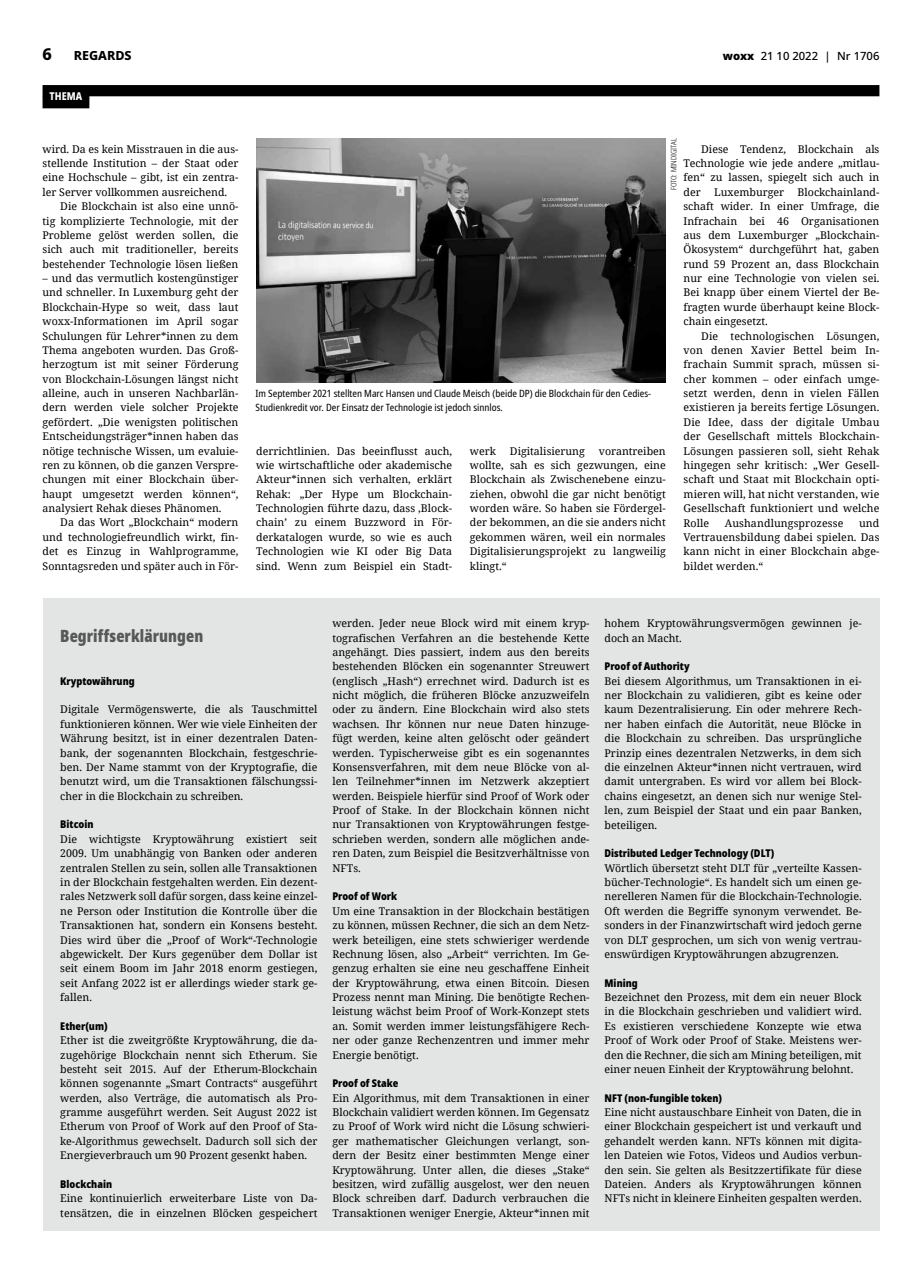
<style>
.page{position:relative;width:922px;height:1276px;background:#fff}
.page>*{position:absolute;margin:0;border:0;box-sizing:border-box;transform-origin:0 0}
.t1{font:900 extra-condensed 16.88px "Noto Sans";letter-spacing:.005em;color:#58585a}
.t2{font:800 16.25px "Noto Sans";color:#000}
.t3{font:800 12.5px "Noto Sans";color:#000}
.t4{font:500 11.25px "Noto Sans";color:#000}
.t5{font:800 condensed 10.75px "Noto Sans";color:#fff}
.t6{font:10.62px/14.4px "Noto Serif";color:#000;text-align:justify}
.t7{font:900 condensed 10.62px "Noto Sans";color:#000}
.t8{font:condensed 10px/14.4px "Noto Sans";color:#000}
.t9{font:300 condensed 7.5px "Noto Sans";color:#000}
.s1{font-weight:900}
</style>
<div class="page">
<div style="left:43px;top:85px;width:836px;height:11px;background:#000"></div>
<div style="left:43px;top:96px;width:46px;height:12px;background:#000"></div>
<div style="left:43px;top:598px;width:836px;height:633px;background:#e3e4e4"></div>
<img style="left:256px;top:138px;width:409px;height:245px">
<h2 class="t2" style="left:43px;top:42px;width:11px">6</h2>
<p class="t3" style="left:74px;top:47px;width:59px">REGARDS</p>
<p class="t4" style="left:722px;top:48px;width:158px"><span class="s1">woxx</span> 21 10 2022 | Nr 1706</p>
<p class="t5" style="left:50px;top:89px;width:13px">THEMA</p>
<p class="t6" style="left:43px;top:141px;width:197px">wird. Da es kein Misstrauen in die aus&shy;stellende Institution – der Staat oder eine Hochschule – gibt, ist ein zentra&shy;ler Server vollkommen ausreichend.</p>
<p class="t6" style="left:43px;top:199px;width:197px;text-indent:18px">Die Blockchain ist also eine unnö&shy;tig komplizierte Technologie, mit der Probleme gelöst werden sollen, die sich auch mit traditioneller, bereits bestehender Technologie lösen ließen</p>
<p class="t6" style="left:43px;top:271px;width:197px">– und das vermutlich kostengünstiger und schneller. In Luxemburg geht der Blockchain-Hype so weit, dass laut woxx-Informationen im April sogar Schulungen für Lehrer*innen zu dem Thema angeboten wurden. Das Groß&shy;herzogtum ist mit seiner Förderung von Blockchain-Lösungen längst nicht alleine, auch in unseren Nachbarlän&shy;dern werden viele solcher Projekte gefördert. „Die wenigsten politischen Entscheidungsträger*innen haben das nötige technische Wissen, um evaluie&shy;ren zu können, ob die ganzen Verspre&shy;chungen mit einer Blockchain über&shy;haupt umgesetzt werden können“, analysiert Rehak dieses Phänomen.</p>
<p class="t6" style="left:43px;top:515px;width:197px;text-indent:18px">Da das Wort „Blockchain“ modern und technologiefreundlich wirkt, fin&shy;det es Einzug in Wahlprogramme, Sonntagsreden und später auch in För-</p>
<p class="t9" style="left:668px;top:190px;width:54px;rotate:-90deg">Foto: MinDigital</p>
<p class="t6" style="left:683px;top:141px;width:197px;text-indent:18px">Diese Tendenz, Blockchain als Technologie wie jede andere „mitlau&shy;fen“ zu lassen, spiegelt sich auch in der</p>
<p class="t6" style="left:683px;top:184px;width:197px;text-indent:114px">Blockchainland&shy;schaft wider. In einer Umfrage, die Infrachain bei 46 Organisationen aus dem Luxemburger „Blockchain-Ökosystem“ durchgeführt hat, gaben rund 59 Prozent an, dass Blockchain nur eine Technologie von vielen sei.<br>Bei knapp über einem Viertel der Be&shy;fragten wurde überhaupt keine Block&shy;chain eingesetzt.</p>
<p class="t6" style="left:683px;top:328px;width:197px;text-indent:18px">Die technologischen Lösungen, von denen Xavier Bettel beim In&shy;frachain Summit sprach, müssen si&shy;cher kommen – oder einfach umge&shy;setzt werden, denn in vielen Fällen existieren ja bereits fertige Lösungen.<br>Die Idee, dass der digitale Umbau der Gesellschaft mittels Blockchain-Lösungen passieren soll, sieht Rehak hingegen sehr kritisch: „Wer Gesell&shy;schaft und Staat mit Blockchain opti&shy;mieren will, hat nicht verstanden, wie Gesellschaft funktioniert und welche Rolle</p>
<p class="t6" style="left:714px;top:184px;width:71px">Luxemburger</p>
<p class="t8" style="left:255px;top:386px;width:397px">Im September 2021 stellten Marc Hansen und Claude Meisch (beide DP) die Blockchain für den Cedies-<br>Studienkredit vor. Der Einsatz der Technologie ist jedoch sinnlos.</p>
<p class="t6" style="left:256px;top:443px;width:197px">derrichtlinien. Das beeinflusst auch, wie wirtschaftliche oder akademische Akteur*innen sich verhalten, erklärt Rehak: „Der Hype um Blockchain-Technologien führte dazu, dass ‚Block&shy;chain’ zu einem Buzzword in För&shy;derkatalogen wurde, so wie es auch Technologien wie KI oder Big Data sind. Wenn zum Beispiel ein Stadt-</p>
<p class="t6" style="left:469px;top:443px;width:28px">werk</p>
<p class="t6" style="left:510px;top:443px;width:76px">Digitalisierung</p>
<p class="t6" style="left:469px;top:443px;width:197px;text-indent:129px">vorantreiben wollte, sah es sich gezwungen, eine Blockchain als Zwischenebene einzu&shy;ziehen, obwohl die gar nicht benötigt worden wäre. So haben sie Fördergel&shy;der bekommen, an die sie anders nicht gekommen wären, weil ein normales Digitalisierungsprojekt zu langweilig klingt.“</p>
<p class="t6" style="left:683px;top:515px;width:197px;text-indent:175px">und Vertrauensbildung dabei spielen. Das kann nicht in einer Blockchain abge&shy;bildet werden.“</p>
<p class="t6" style="left:724px;top:515px;width:120px">Aushandlungsprozesse</p>
<h1 class="t1" style="left:60px;top:622px;width:145px">Begriffserklärungen</h1>
<p class="t7" style="left:60px;top:673px;width:76px">Kryptowährung</p>
<p class="t6" style="left:60px;top:702px;width:258px">Digitale Vermögenswerte, die als Tauschmittel funktionieren können. Wer wie viele Einheiten der Währung besitzt, ist in einer dezentralen Daten&shy;bank, der sogenannten Blockchain, festgeschrie&shy;ben. Der Name stammt von der Kryptografie, die benutzt wird, um die Transaktionen fälschungssi&shy;cher in die Blockchain zu schreiben.</p>
<p class="t7" style="left:60px;top:816px;width:35px">Bitcoin</p>
<p class="t6" style="left:60px;top:831px;width:258px">Die wichtigste Kryptowährung existiert seit 2009. Um unabhängig von Banken oder anderen zentralen Stellen zu sein, sollen alle Transaktionen in der Blockchain festgehalten werden. Ein dezent&shy;rales Netzwerk soll dafür sorgen, dass keine einzel&shy;ne Person oder Institution die Kontrolle über die Transaktionen hat, sondern ein Konsens besteht.<br>Dies wird über die „Proof of Work“-Technologie abgewickelt. Der Kurs gegenüber dem Dollar ist seit einem Boom im Jahr 2018 enorm gestiegen, seit Anfang 2022 ist er allerdings wieder stark ge&shy;fallen.</p>
<p class="t7" style="left:60px;top:1018px;width:49px">Ether(um)</p>
<p class="t6" style="left:60px;top:1032px;width:258px">Ether ist die zweitgrößte Kryptowährung, die da&shy;zugehörige Blockchain nennt sich Etherum. Sie besteht seit 2015. Auf der Etherum-Blockchain können sogenannte „Smart Contracts“ ausgeführt werden, also Verträge, die automatisch als Pro&shy;gramme ausgeführt werden. Seit August 2022 ist Etherum von Proof of Work auf den Proof of Sta&shy;ke-Algorithmus gewechselt. Dadurch soll sich der Energieverbrauch um 90 Prozent gesenkt haben.</p>
<p class="t7" style="left:60px;top:1176px;width:53px">Blockchain</p>
<p class="t6" style="left:60px;top:1191px;width:258px">Eine kontinuierlich erweiterbare Liste von Da&shy;tensätzen, die in einzelnen Blöcken gespeichert</p>
<p class="t6" style="left:332px;top:616px;width:258px">werden. Jeder neue Block wird mit einem kryp&shy;tografischen Verfahren an die bestehende Kette angehängt. Dies passiert, indem aus den bereits bestehenden Blöcken ein sogenannter Streuwert (englisch „Hash“) errechnet wird. Dadurch ist es nicht möglich, die früheren Blöcke anzuzweifeln oder zu ändern. Eine Blockchain wird also stets wachsen. Ihr können nur neue Daten hinzuge&shy;fügt werden, keine alten gelöscht oder geändert werden. Typischerweise gibt es ein sogenanntes Konsensverfahren, mit dem neue Blöcke von al&shy;len Teilnehmer*innen im Netzwerk akzeptiert werden. Beispiele hierfür sind Proof of Work oder Proof of Stake. In der Blockchain können nicht nur Transaktionen von Kryptowährungen festge&shy;schrieben werden, sondern alle möglichen ande&shy;ren Daten, zum Beispiel die Besitzverhältnisse von NFTs.</p>
<p class="t7" style="left:332px;top:888px;width:66px">Proof of Work</p>
<p class="t6" style="left:332px;top:903px;width:258px">Um eine Transaktion in der Blockchain bestätigen zu können, müssen Rechner, die sich an dem Netz&shy;werk beteiligen, eine stets schwieriger werdende Rechnung lösen, also „Arbeit“ verrichten. Im Ge&shy;genzug erhalten sie eine neu geschaffene Einheit der Kryptowährung, etwa einen Bitcoin. Diesen Prozess nennt man Mining. Die benötigte Rechen&shy;leistung wächst beim Proof of Work-Konzept stets an. Somit werden immer leistungsfähigere Rech&shy;ner oder ganze Rechenzentren und immer mehr Energie benötigt.</p>
<p class="t7" style="left:332px;top:1075px;width:67px">Proof of Stake</p>
<p class="t6" style="left:332px;top:1090px;width:258px">Ein Algorithmus, mit dem Transaktionen in einer Blockchain validiert werden können. Im Gegensatz zu Proof of Work wird nicht die Lösung schwieri&shy;ger mathematischer Gleichungen verlangt, son&shy;dern der Besitz einer bestimmten Menge einer Kryptowährung. Unter allen, die dieses „Stake“ besitzen, wird zufällig ausgelost, wer den neuen Block schreiben darf. Dadurch verbrauchen die Transaktionen weniger Energie, Akteur*innen mit</p>
<p class="t6" style="left:604px;top:616px;width:258px">hohem Kryptowährungsvermögen gewinnen je&shy;doch an Macht.</p>
<p class="t7" style="left:604px;top:658px;width:87px">Proof of Authority</p>
<p class="t6" style="left:604px;top:673px;width:258px">Bei diesem Algorithmus, um Transaktionen in ei&shy;ner Blockchain zu validieren, gibt es keine oder kaum Dezentralisierung. Ein oder mehrere Rech&shy;ner haben einfach die Autorität, neue Blöcke in die Blockchain zu schreiben. Das ursprüngliche Prinzip eines dezentralen Netzwerks, in dem sich die einzelnen Akteur*innen nicht vertrauen, wird damit untergraben. Es wird vor allem bei Block&shy;chains eingesetzt, an denen sich nur wenige Stel&shy;len, zum Beispiel der Staat und ein paar Banken, beteiligen.</p>
<p class="t7" style="left:604px;top:845px;width:171px">Distributed Ledger Technology (DLT)</p>
<p class="t6" style="left:604px;top:860px;width:258px">Wörtlich übersetzt steht DLT für „verteilte Kassen&shy;bücher-Technologie“. Es handelt sich um einen ge&shy;nerelleren Namen für die Blockchain-Technologie.<br>Oft werden die Begriffe synonym verwendet. Be&shy;sonders in der Finanzwirtschaft wird jedoch gerne von DLT gesprochen, um sich von wenig vertrau&shy;enswürdigen Kryptowährungen abzugrenzen.</p>
<p class="t7" style="left:604px;top:974px;width:35px">Mining</p>
<p class="t6" style="left:604px;top:989px;width:258px">Bezeichnet den Prozess, mit dem ein neuer Block in die Blockchain geschrieben und validiert wird.<br>Es existieren verschiedene Konzepte wie etwa Proof of Work oder Proof of Stake. Meistens wer&shy;den die Rechner, die sich am Mining beteiligen, mit einer neuen Einheit der Kryptowährung belohnt.</p>
<p class="t7" style="left:604px;top:1089px;width:119px">NFT (non-fungible token)</p>
<p class="t6" style="left:604px;top:1104px;width:258px">Eine nicht austauschbare Einheit von Daten, die in einer Blockchain gespeichert ist und verkauft und gehandelt werden kann. NFTs können mit digita&shy;len Dateien wie Fotos, Videos und Audios verbun&shy;den sein. Sie gelten als Besitzzertifikate für diese Dateien. Anders als Kryptowährungen können NFTs nicht in kleinere Einheiten gespalten werden.</p>
</div>
